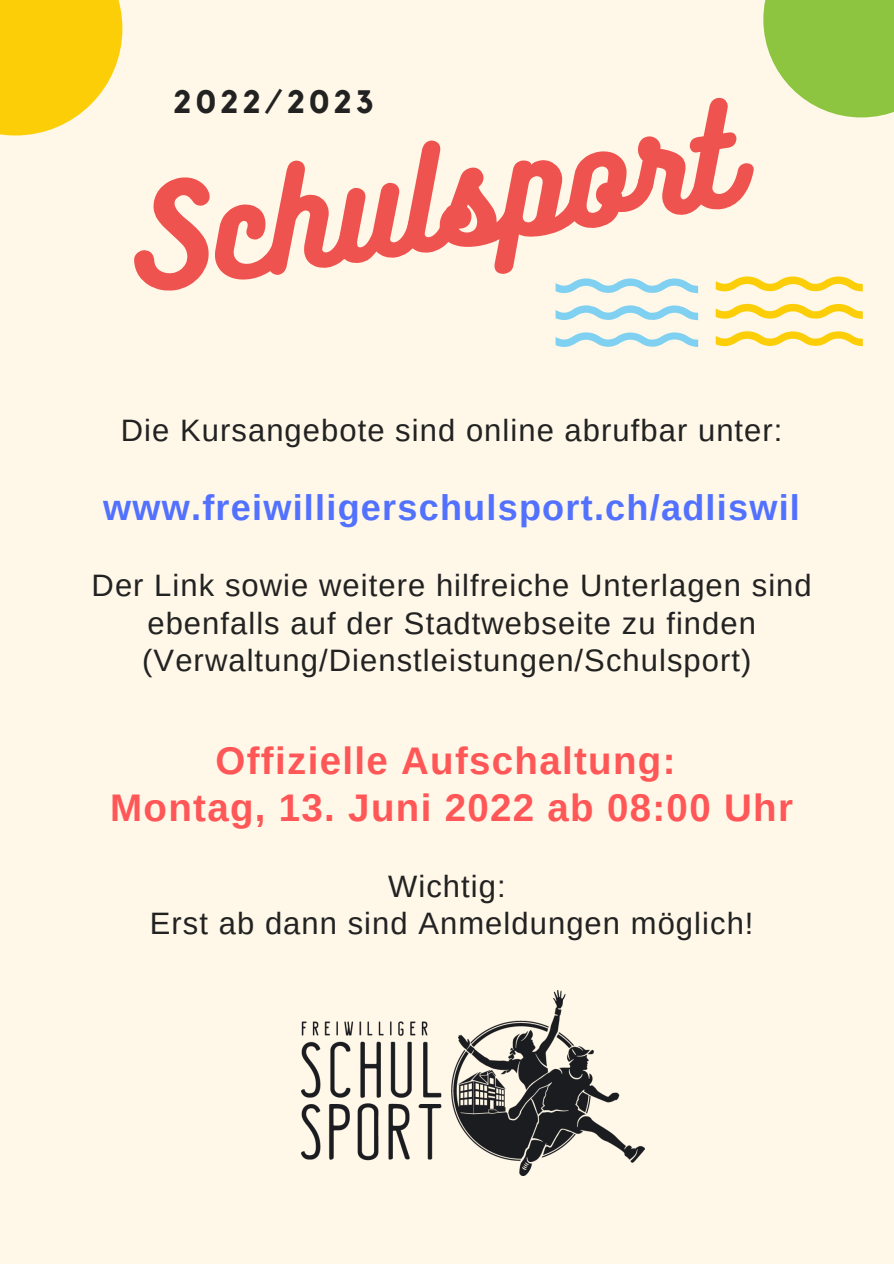
<style>
.page{position:relative;width:894px;height:1264px;background:#fff}
.page>*{position:absolute;margin:0;border:0;box-sizing:border-box;transform-origin:0 0}
.t1{font:127.05px "Bukhari Script";color:#ef534f}
.t2{font:700 38.4px "Arimo";letter-spacing:.035em;color:#ff5757}
.t3{font:700 36px "Arimo";letter-spacing:.035em;color:#5271ff}
.t4{font:700 32.25px "Kollektif";letter-spacing:.13em;color:#222}
.t5{font:30.9px/37.2px "Arimo";letter-spacing:.035em;color:#222;text-align:center}
</style>
<div class="page">
<div style="left:0;top:0;width:893px;height:1263px;background:#fff8e8"></div>
<svg style="left:715px;top:276px;width:147px;height:16px"></svg>
<svg style="left:715px;top:304px;width:147px;height:15px"></svg>
<svg style="left:715px;top:331px;width:147px;height:15px"></svg>
<svg style="left:555px;top:278px;width:143px;height:15px"></svg>
<svg style="left:555px;top:305px;width:143px;height:15px"></svg>
<svg style="left:555px;top:332px;width:143px;height:15px"></svg>
<img style="left:301px;top:990px;width:343px;height:185px">
<svg style="left:763px;top:0;width:130px;height:117px;background:#9dcc57"></svg>
<svg style="left:0;top:0;width:122px;height:135px;background:#fcd327"></svg>
<p class="t4" style="left:173px;top:86px;width:202px">2022/2023</p>
<p class="t1" style="left:114px;top:159px;width:613px;rotate:-8deg">Schulsport</p>
<p class="t5" style="left:121px;top:411px;width:663px">Die Kursangebote sind online abrufbar unter:</p>
<p class="t3" style="left:103px;top:487px;width:697px">www.freiwilligerschulsport.ch/adliswil</p>
<p class="t5" style="left:92px;top:567px;width:721px">Der Link sowie weitere hilfreiche Unterlagen sind ebenfalls auf der Stadtwebseite zu finden (Verwaltung/Dienstleistungen/Schulsport)</p>
<p class="t2" style="left:215px;top:739px;width:461px">Offizielle Aufschaltung:</p>
<p class="t2" style="left:110px;top:785px;width:684px">Montag, 13. Juni 2022 ab 08:00 Uhr</p>
<p class="t5" style="left:388px;top:867px;width:119px">Wichtig:</p>
<p class="t5" style="left:150px;top:905px;width:605px">Erst ab dann sind Anmeldungen möglich!</p>
</div>
